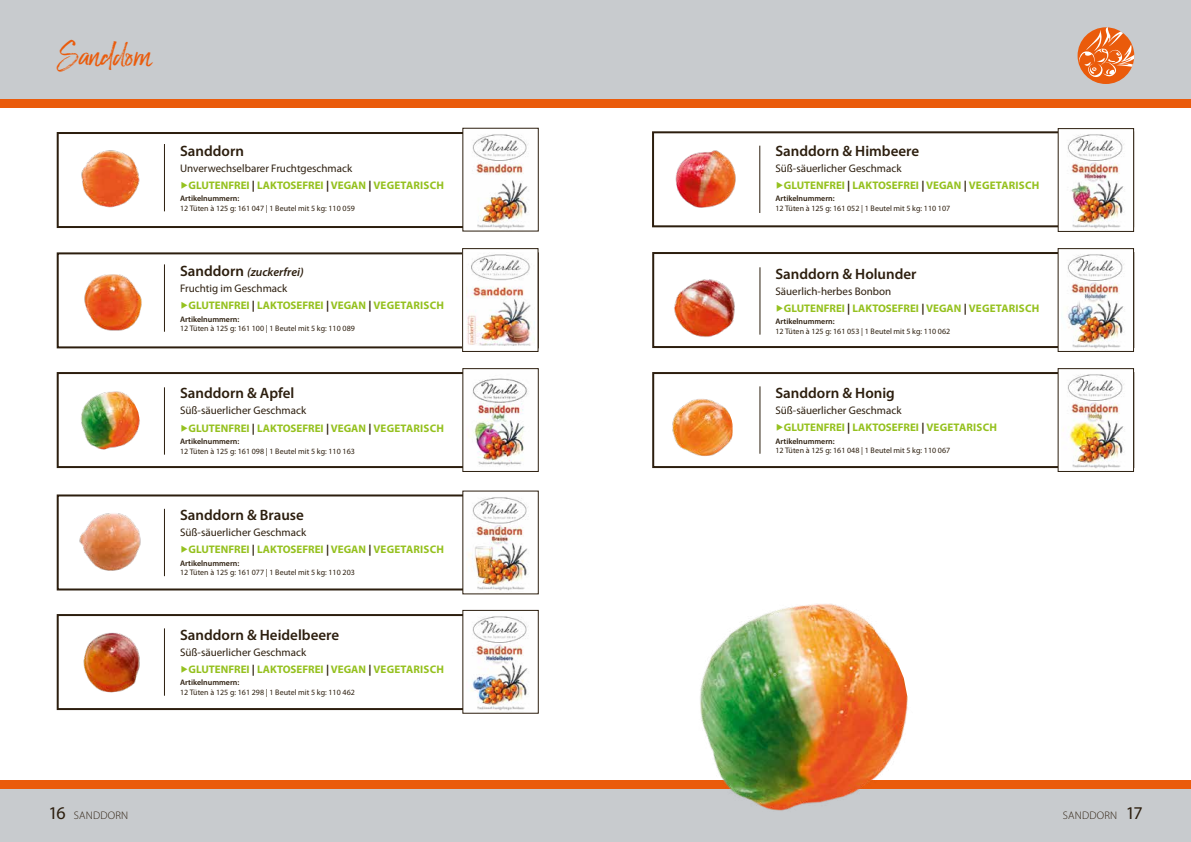
<style>
.page{position:relative;width:1191px;height:842px;background:#fff}
.page>*{position:absolute;margin:0;border:0;box-sizing:border-box;transform-origin:0 0}
.t1{font:37px "Lucky Fellas";color:#ea5b0b}
.t2{font:600 15px "Myriad Pro";color:#2c1e0e}
.t3{font:italic 600 12px "Myriad Pro";color:#2c1e0e}
.t4{font:700 11px/17.2px "Myriad Pro";color:#95c11f}
.t5{font:300 11px "Myriad Pro";letter-spacing:.02em;color:#2c1e0e}
.t6{font:8px "Myriad Pro";color:#2c1e0e}
.t7{font:600 8px "Myriad Pro";color:#2c1e0e}
.s1{font-weight:400;color:#2c1e0e}
.s2{color:#2c1e0e}
.s3{font-style:normal;font-size:15px}
.s4{font-weight:400;font-size:18px}
</style>
<div class="page">
<div style="left:0;top:784px;width:1191px;height:58px;background:#c8cbce"></div>
<div style="left:0;top:0;width:1191px;height:104px;background:#c8cbce"></div>
<div style="left:0;top:99px;width:1191px;height:9px;background:#ea5b0b"></div>
<div style="left:0;top:780px;width:1191px;height:9px;background:#ea5b0b"></div>
<div style="left:1077px;top:27px;width:57px;height:57px;background:#ea5b0b;border-radius:50%"></div>
<svg style="left:1078px;top:27px;width:56px;height:51px"></svg>
<div style="left:57px;top:132px;width:482px;height:96px;border:2px solid #2c1e0e"></div>
<div style="left:57px;top:252px;width:482px;height:96px;border:2px solid #2c1e0e"></div>
<div style="left:57px;top:372px;width:482px;height:96px;border:2px solid #2c1e0e"></div>
<div style="left:652px;top:252px;width:482px;height:96px;border:2px solid #2c1e0e"></div>
<div style="left:57px;top:494px;width:482px;height:96px;border:2px solid #2c1e0e"></div>
<div style="left:652px;top:372px;width:482px;height:96px;border:2px solid #2c1e0e"></div>
<div style="left:57px;top:614px;width:482px;height:96px;border:2px solid #2c1e0e"></div>
<div style="left:652px;top:131px;width:482px;height:96px;border:2px solid #2c1e0e"></div>
<img style="left:81px;top:150px;width:59px;height:58px">
<img style="left:674px;top:279px;width:61px;height:58px">
<img style="left:672px;top:399px;width:61px;height:57px">
<img style="left:79px;top:513px;width:62px;height:58px">
<img style="left:83px;top:632px;width:57px;height:61px">
<img style="left:675px;top:150px;width:61px;height:58px">
<img style="left:59px;top:391px;width:85px;height:75px">
<img style="left:700px;top:604px;width:208px;height:207px">
<hr style="left:164px;top:144px;width:1px;height:67px;background:#2c1e0e">
<hr style="left:164px;top:264px;width:1px;height:68px;background:#2c1e0e">
<hr style="left:164px;top:387px;width:1px;height:68px;background:#2c1e0e">
<hr style="left:759px;top:267px;width:1px;height:68px;background:#2c1e0e">
<hr style="left:164px;top:509px;width:1px;height:67px;background:#2c1e0e">
<hr style="left:759px;top:386px;width:1px;height:68px;background:#2c1e0e">
<hr style="left:164px;top:628px;width:1px;height:68px;background:#2c1e0e">
<hr style="left:759px;top:146px;width:1px;height:67px;background:#2c1e0e">
<img style="left:84px;top:274px;width:58px;height:57px">
<div style="left:463px;top:128px;width:75px;height:103px;background:#fff"></div>
<img style="left:472px;top:134px;width:57px;height:96px">
<div style="left:462px;top:128px;width:77px;height:104px;border:1px solid #2c1e0e"></div>
<div style="left:462px;top:249px;width:76px;height:102px;background:#fff"></div>
<img style="left:466px;top:254px;width:66px;height:92px">
<div style="left:462px;top:248px;width:76px;height:104px;border:1px solid #2c1e0e"></div>
<div style="left:463px;top:369px;width:75px;height:102px;background:#fff"></div>
<img style="left:471px;top:378px;width:57px;height:88px">
<div style="left:462px;top:368px;width:77px;height:104px;border:1px solid #2c1e0e"></div>
<div style="left:1058px;top:249px;width:75px;height:102px;background:#fff"></div>
<img style="left:1067px;top:254px;width:57px;height:96px">
<div style="left:1057px;top:248px;width:77px;height:104px;border:1px solid #2c1e0e"></div>
<div style="left:463px;top:491px;width:75px;height:103px;background:#fff"></div>
<img style="left:468px;top:497px;width:61px;height:95px">
<div style="left:462px;top:491px;width:77px;height:103px;border:1px solid #2c1e0e"></div>
<div style="left:1058px;top:369px;width:75px;height:102px;background:#fff"></div>
<img style="left:1063px;top:374px;width:61px;height:96px">
<div style="left:1057px;top:368px;width:77px;height:104px;border:1px solid #2c1e0e"></div>
<div style="left:463px;top:610px;width:75px;height:103px;background:#fff"></div>
<img style="left:471px;top:616px;width:58px;height:96px">
<div style="left:462px;top:610px;width:77px;height:104px;border:1px solid #2c1e0e"></div>
<div style="left:1058px;top:129px;width:75px;height:102px;background:#fff"></div>
<img style="left:1067px;top:134px;width:57px;height:96px">
<div style="left:1057px;top:128px;width:77px;height:104px;border:1px solid #2c1e0e"></div>
<h1 class="t1" style="left:57px;top:35px;width:95px">Sanddorn</h1>
<h2 class="t2" style="left:180px;top:141px;width:65px">Sanddorn</h2>
<p class="t4" style="left:180px;top:159px;width:265px"><span class="s1">Unverwechselbarer Fruchtgeschmack<br></span>▶GLUTENFREI <span class="s2">|</span> LAKTOSEFREI <span class="s2">|</span> VEGAN <span class="s2">|</span> VEGETARISCH</p>
<p class="t7" style="left:180px;top:194px;width:61px">Artikelnummern:</p>
<p class="t6" style="left:180px;top:203px;width:176px">12 Tüten à 125 g: 161 047 | 1 Beutel mit 5 kg: 110 059</p>
<p class="t3" style="left:180px;top:264px;width:125px"><span class="s3">Sanddorn</span> (zuckerfrei)</p>
<p class="t4" style="left:180px;top:279px;width:265px"><span class="s1">Fruchtig im Geschmack<br></span>▶GLUTENFREI <span class="s2">|</span> LAKTOSEFREI <span class="s2">|</span> VEGAN <span class="s2">|</span> VEGETARISCH</p>
<p class="t7" style="left:180px;top:314px;width:61px">Artikelnummern:</p>
<p class="t6" style="left:180px;top:324px;width:176px">12 Tüten à 125 g: 161 100 | 1 Beutel mit 5 kg: 110 089</p>
<h2 class="t2" style="left:180px;top:384px;width:116px">Sanddorn &amp; Apfel</h2>
<p class="t4" style="left:180px;top:402px;width:265px"><span class="s1">Süß-säuerlicher Geschmack<br></span>▶GLUTENFREI <span class="s2">|</span> LAKTOSEFREI <span class="s2">|</span> VEGAN <span class="s2">|</span> VEGETARISCH</p>
<p class="t7" style="left:180px;top:436px;width:61px">Artikelnummern:</p>
<p class="t6" style="left:180px;top:446px;width:176px">12 Tüten à 125 g: 161 098 | 1 Beutel mit 5 kg: 110 163</p>
<h2 class="t2" style="left:180px;top:505px;width:125px">Sanddorn &amp; Brause</h2>
<p class="t4" style="left:180px;top:523px;width:265px"><span class="s1">Süß-säuerlicher Geschmack<br></span>▶GLUTENFREI <span class="s2">|</span> LAKTOSEFREI <span class="s2">|</span> VEGAN <span class="s2">|</span> VEGETARISCH</p>
<p class="t7" style="left:180px;top:558px;width:61px">Artikelnummern:</p>
<p class="t6" style="left:180px;top:568px;width:176px">12 Tüten à 125 g: 161 077 | 1 Beutel mit 5 kg: 110 203</p>
<h2 class="t2" style="left:180px;top:625px;width:160px">Sanddorn &amp; Heidelbeere</h2>
<p class="t4" style="left:180px;top:643px;width:265px"><span class="s1">Süß-säuerlicher Geschmack<br></span>▶GLUTENFREI <span class="s2">|</span> LAKTOSEFREI <span class="s2">|</span> VEGAN <span class="s2">|</span> VEGETARISCH</p>
<p class="t7" style="left:180px;top:678px;width:61px">Artikelnummern:</p>
<p class="t6" style="left:180px;top:687px;width:176px">12 Tüten à 125 g: 161 298 | 1 Beutel mit 5 kg: 110 462</p>
<h2 class="t2" style="left:775px;top:141px;width:145px">Sanddorn &amp; Himbeere</h2>
<p class="t4" style="left:775px;top:159px;width:265px"><span class="s1">Süß-säuerlicher Geschmack<br></span>▶GLUTENFREI <span class="s2">|</span> LAKTOSEFREI <span class="s2">|</span> VEGAN <span class="s2">|</span> VEGETARISCH</p>
<p class="t7" style="left:775px;top:194px;width:61px">Artikelnummern:</p>
<p class="t6" style="left:775px;top:203px;width:176px">12 Tüten à 125 g: 161 052 | 1 Beutel mit 5 kg: 110 107</p>
<h2 class="t2" style="left:775px;top:264px;width:143px">Sanddorn &amp; Holunder</h2>
<p class="t4" style="left:775px;top:282px;width:265px"><span class="s1">Säuerlich-herbes Bonbon<br></span>▶GLUTENFREI <span class="s2">|</span> LAKTOSEFREI <span class="s2">|</span> VEGAN <span class="s2">|</span> VEGETARISCH</p>
<p class="t7" style="left:775px;top:317px;width:61px">Artikelnummern:</p>
<p class="t6" style="left:775px;top:326px;width:176px">12 Tüten à 125 g: 161 053 | 1 Beutel mit 5 kg: 110 062</p>
<h2 class="t2" style="left:775px;top:383px;width:121px">Sanddorn &amp; Honig</h2>
<p class="t4" style="left:775px;top:401px;width:223px"><span class="s1">Süß-säuerlicher Geschmack<br></span>▶GLUTENFREI <span class="s2">|</span> LAKTOSEFREI <span class="s2">|</span> VEGETARISCH</p>
<p class="t7" style="left:775px;top:436px;width:61px">Artikelnummern:</p>
<p class="t6" style="left:775px;top:446px;width:176px">12 Tüten à 125 g: 161 048 | 1 Beutel mit 5 kg: 110 067</p>
<p class="t5" style="left:48px;top:810px;width:81px"><span class="s4">16</span> SANDDORN</p>
<p class="t5" style="left:1063px;top:810px;width:81px">SANDDORN <span class="s4">17</span></p>
</div>
